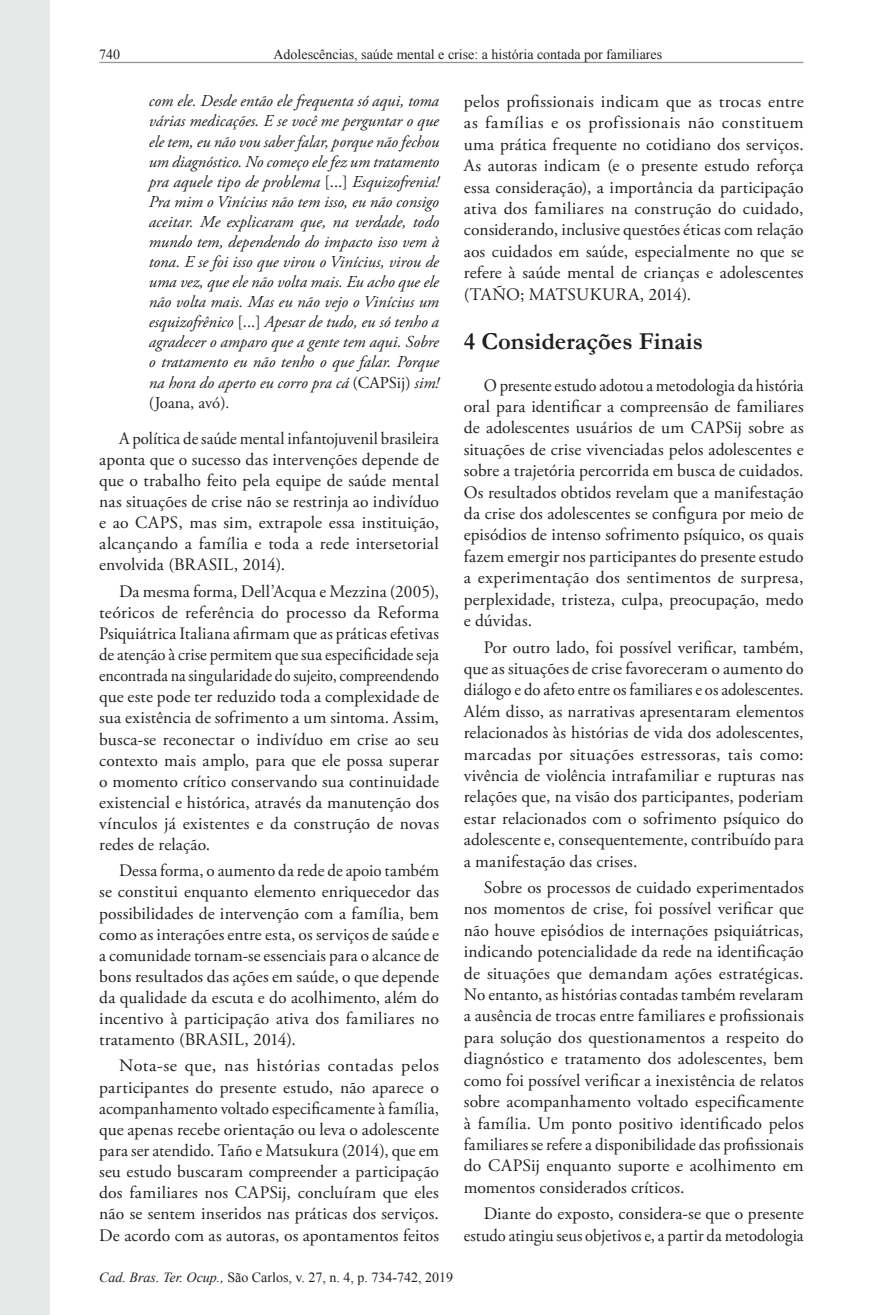
<style>
.page{position:relative;width:893px;height:1315px;background:#fff}
.page>*{position:absolute;margin:0;border:0;box-sizing:border-box;transform-origin:0 0}
.Heading1{font:700 24.5px "Garamond";color:#231f20}
.Paragraph{font:17.5px/21.3px "Adobe Garamond Pro";letter-spacing:.005em;color:#231f20;text-align:justify}
.Paragraph-2{font:17.5px/21.3px "Adobe Garamond Pro";letter-spacing:.005em;color:#231f20;text-align:justify;scale:.95 1}
.Paragraph-3{font:17.5px/21.2px "Adobe Garamond Pro";letter-spacing:.005em;color:#231f20;text-align:justify;scale:1.04 1}
.Paragraph-4{font:17.5px/21.2px "Adobe Garamond Pro";letter-spacing:.005em;color:#231f20;text-align:justify;scale:.96 1}
.BlockQuote-Italico{font:italic 16.62px/20.1px "Adobe Garamond Pro";color:#231f20;text-align:justify}
.t1{font:14px "Times New Roman";color:#231f20}
.s1{font-style:normal}
.s2{font-style:italic}
</style>
<div class="page">
<div style="left:0;top:0;width:50px;height:1315px;background:#e7e8e8"></div>
<hr style="left:100px;top:62px;width:703px;height:1px;background:#949698">
<p class="t1" style="left:273px;top:45px;width:390px">Adolescências, saúde mental e crise: a história contada por familiares</p>
<p class="BlockQuote-Italico" style="left:149px;top:91px;width:292px">com ele. Desde então ele frequenta só aqui, toma várias medicações. E se você me perguntar o que ele tem, eu não vou saber falar, porque não fechou um diagnóstico. No começo ele fez um tratamento pra aquele tipo de problema <span class="s1">[...]</span> Esquizofrenia!<br>Pra mim o Vinícius não tem isso, eu não consigo aceitar. Me explicaram que, na verdade, todo mundo tem, dependendo do impacto isso vem à tona. E se foi isso que virou o Vinícius, virou de uma vez, que ele não volta mais. Eu acho que ele não volta mais. Mas eu não vejo o Vinícius um esquizofrênico <span class="s1">[...]</span> Apesar de tudo, eu só tenho a agradecer o amparo que a gente tem aqui. Sobre o tratamento eu não tenho o que falar. Porque na hora do aperto eu corro pra cá <span class="s1">(CAPSij)</span> sim! <span class="s1">(Joana, avó)</span>.</p>
<p class="Paragraph-4" style="left:99px;top:428px;width:356px;text-indent:20px">A política de saúde mental infantojuvenil brasileira aponta que o sucesso das intervenções depende de que o trabalho feito pela equipe de saúde mental nas situações de crise não se restrinja ao indivíduo e ao CAPS, mas sim, extrapole essa instituição, alcançando a família e toda a rede intersetorial envolvida (BRASIL, 2014).</p>
<p class="Paragraph" style="left:99px;top:581px;width:341px;text-indent:20px">Da mesma forma, Dell’Acqua e Mezzina (2005), teóricos de referência do processo da Reforma Psiquiátrica Italiana afirmam que as práticas efetivas de atenção à crise permitem que sua especificidade seja encontrada na singularidade do sujeito, compreendendo que este pode ter reduzido toda a complexidade de sua existência de sofrimento a um sintoma. Assim, busca-se reconectar o indivíduo em crise ao seu contexto mais amplo, para que ele possa superar o momento crítico conservando sua continuidade existencial e histórica, através da manutenção dos vínculos já existentes e da construção de novas redes de relação.</p>
<p class="Paragraph" style="left:99px;top:860px;width:341px;text-indent:20px">Dessa forma, o aumento da rede de apoio também se constitui enquanto elemento enriquecedor das possibilidades de intervenção com a família, bem como as interações entre esta, os serviços de saúde e a comunidade tornam-se essenciais para o alcance de bons resultados das ações em saúde, o que depende da qualidade da escuta e do acolhimento, além do incentivo à participação ativa dos familiares no tratamento (BRASIL, 2014).</p>
<p class="Paragraph-3" style="left:99px;top:1056px;width:328px;text-indent:20px">Nota-se que, nas histórias contadas pelos participantes do presente estudo, não aparece o acompanhamento voltado especificamente à família, que apenas recebe orientação ou leva o adolescente para ser atendido. Taño e Matsukura (2014), que em seu estudo buscaram compreender a participação dos familiares nos CAPSij, concluíram que eles não se sentem inseridos nas práticas dos serviços.<br>De acordo com as autoras, os apontamentos feitos</p>
<p class="Paragraph" style="left:464px;top:91px;width:341px">pelos profissionais indicam que as trocas entre as famílias e os profissionais não constituem uma prática frequente no cotidiano dos serviços.<br>As autoras indicam (e o presente estudo reforça essa consideração), a importância da participação ativa dos familiares na construção do cuidado, considerando, inclusive questões éticas com relação aos cuidados em saúde, especialmente no que se refere à saúde mental de crianças e adolescentes (TAÑO; MATSUKURA, 2014).</p>
<p class="Heading1" style="left:464px;top:325px;width:241px">4 Considerações Finais</p>
<p class="Paragraph-2" style="left:464px;top:375px;width:359px;text-indent:20px">O presente estudo adotou a metodologia da história oral para identificar a compreensão de familiares de adolescentes usuários de um CAPSij sobre as situações de crise vivenciadas pelos adolescentes e sobre a trajetória percorrida em busca de cuidados.<br>Os resultados obtidos revelam que a manifestação da crise dos adolescentes se configura por meio de episódios de intenso sofrimento psíquico, os quais fazem emergir nos participantes do presente estudo a experimentação dos sentimentos de surpresa, perplexidade, tristeza, culpa, preocupação, medo e dúvidas.</p>
<p class="Paragraph" style="left:464px;top:637px;width:341px;text-indent:20px">Por outro lado, foi possível verificar, também, que as situações de crise favoreceram o aumento do diálogo e do afeto entre os familiares e os adolescentes.<br>Além disso, as narrativas apresentaram elementos relacionados às histórias de vida dos adolescentes, marcadas por situações estressoras, tais como: vivência de violência intrafamiliar e rupturas nas relações que, na visão dos participantes, poderiam estar relacionados com o sofrimento psíquico do adolescente e, consequentemente, contribuído para a manifestação das crises.</p>
<p class="Paragraph" style="left:464px;top:877px;width:341px;text-indent:20px">Sobre os processos de cuidado experimentados nos momentos de crise, foi possível verificar que não houve episódios de internações psiquiátricas, indicando potencialidade da rede na identificação de situações que demandam ações estratégicas.<br>No entanto, as histórias contadas também revelaram a ausência de trocas entre familiares e profissionais para solução dos questionamentos a respeito do diagnóstico e tratamento dos adolescentes, bem como foi possível verificar a inexistência de relatos sobre acompanhamento voltado especificamente à família. Um ponto positivo identificado pelos familiares se refere a disponibilidade das profissionais do CAPSij enquanto suporte e acolhimento em momentos considerados críticos.</p>
<p class="Paragraph" style="left:464px;top:1203px;width:341px;text-align:right">Diante do exposto, considera-se que o presente estudo atingiu seus objetivos e, a partir da metodologia</p>
<p class="t1" style="left:99px;top:1268px;width:356px"><span class="s2">Cad. Bras. Ter. Ocup.,</span> São Carlos, v. 27, n. 4, p. 734-742, 2019</p>
</div>
